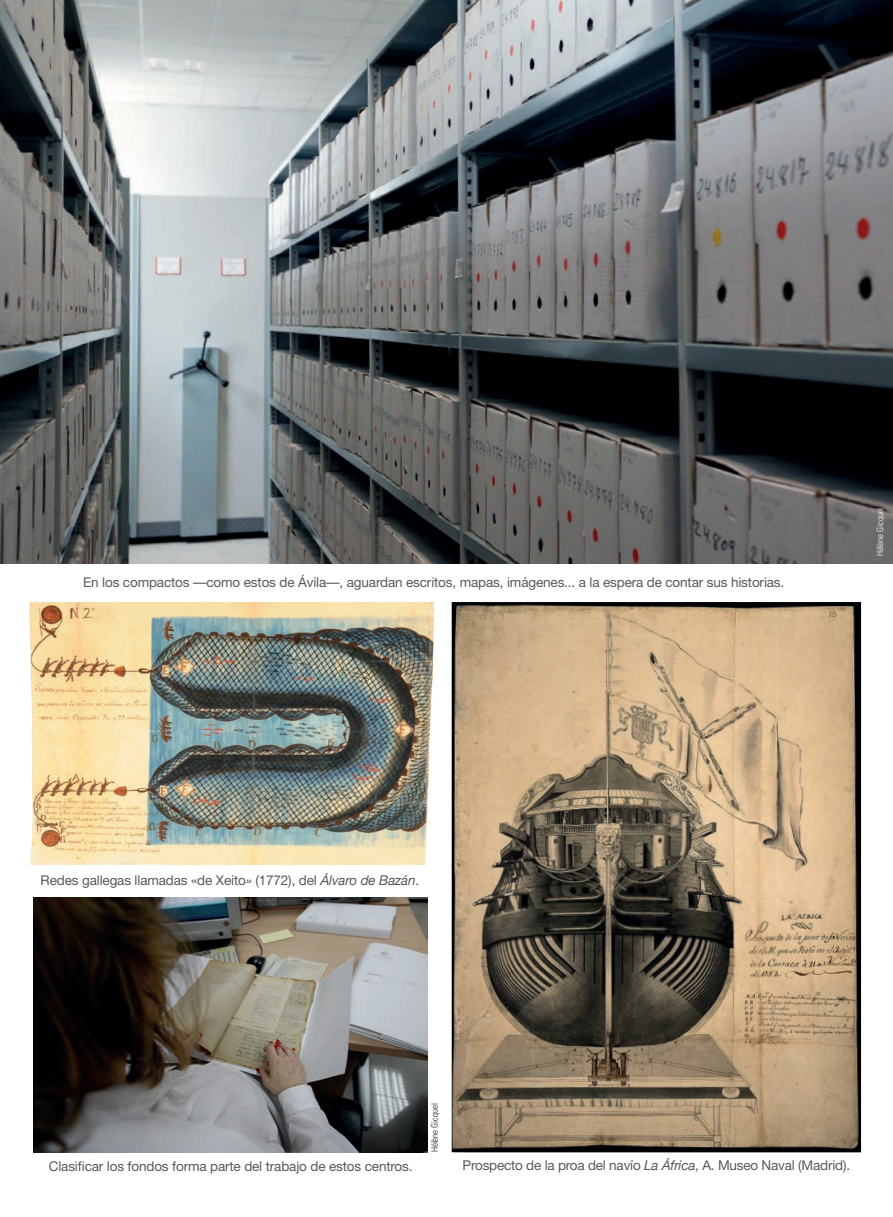
<style>
.page{position:relative;width:893px;height:1217px;background:#fff}
.page>*{position:absolute;margin:0;border:0;box-sizing:border-box;transform-origin:0 0}
.Pie_de_foto{font:13.5px "Helvetica Neue";letter-spacing:-.01em;color:#57585a}
.Crédito_foto{font:300 condensed 9px "Univers";letter-spacing:-.005em;color:#fff}
.Crédito_foto-2{font:300 condensed 9px "Univers";letter-spacing:-.005em;color:#231f20}
.s1{font-style:italic}
</style>
<div class="page">
<img style="left:0;top:0;width:893px;height:563px">
<img style="left:33px;top:897px;width:395px;height:254px">
<img style="left:452px;top:602px;width:409px;height:549px">
<img style="left:29px;top:602px;width:405px;height:262px">
<p class="Pie_de_foto" style="left:83px;top:574px;width:703px">En los compactos —como estos de Ávila—, aguardan escritos, mapas, imágenes... a la espera de contar sus historias.</p>
<p class="Crédito_foto" style="left:874px;top:556px;width:50px;rotate:-90deg">Hélène Gicquel</p>
<p class="Pie_de_foto" style="left:41px;top:871px;width:380px">Redes gallegas llamadas «de Xeito<span class="s1">»</span> (1772), del <span class="s1">Álvaro de Bazán</span>.</p>
<p class="Crédito_foto-2" style="left:429px;top:1151px;width:50px;rotate:-90deg">Hélène Gicquel</p>
<p class="Pie_de_foto" style="left:49px;top:1157px;width:365px">Clasificar los fondos forma parte del trabajo de estos centros.</p>
<p class="Pie_de_foto" style="left:463px;top:1156px;width:389px">Prospecto de la proa del navío <span class="s1">La África</span>, A. Museo Naval (Madrid).</p>
</div>
